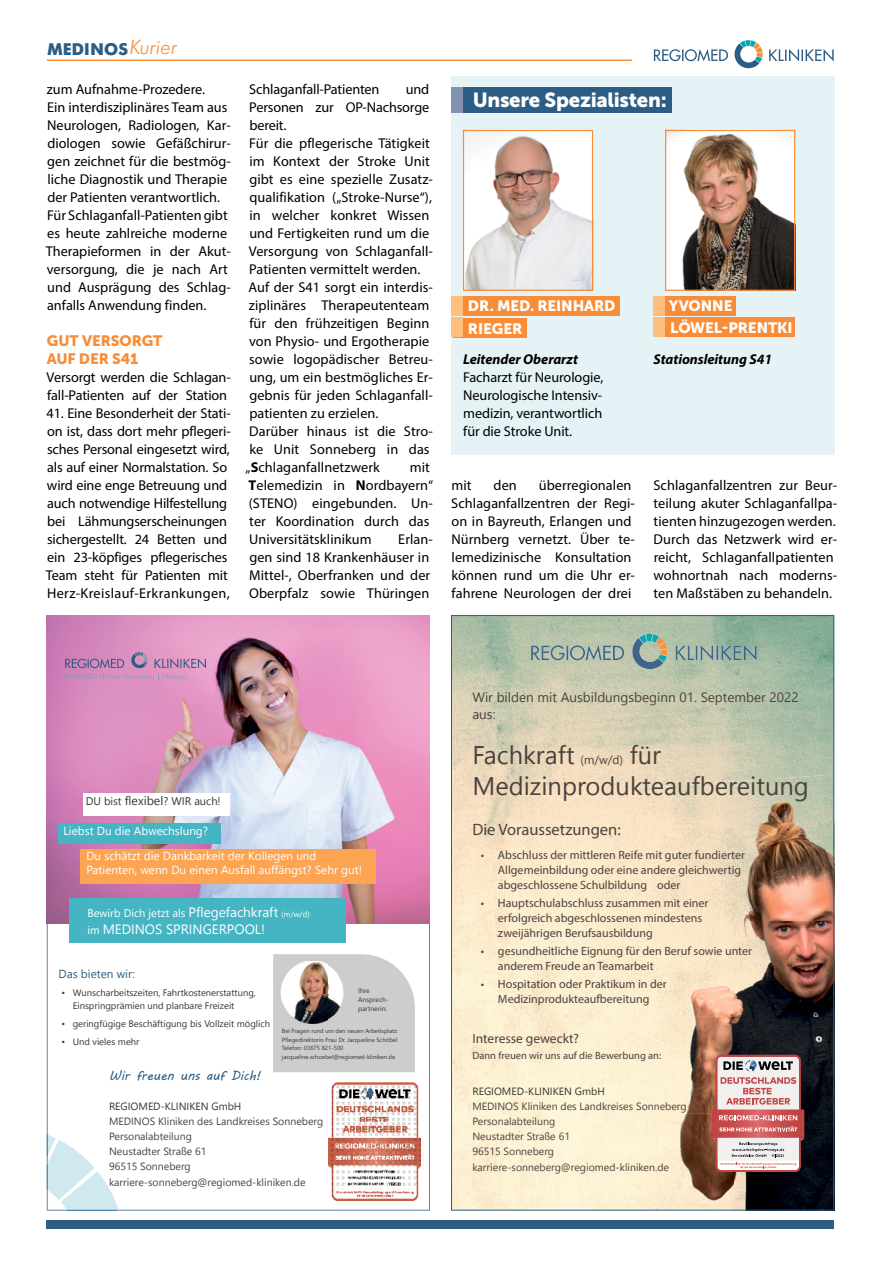
<style>
.page{position:relative;width:881px;height:1263px;background:#fff}
.page>*{position:absolute;margin:0;border:0;box-sizing:border-box;transform-origin:0 0}
.t1{font:25.5px/31.5px "Nirmala UI";color:#4a433d}
.t2{font:20.25px "Museo Sans 900";letter-spacing:-.015em;color:#fff}
.t3{font:700 17.7px "Futura SB";letter-spacing:.01em;color:#2c5d84}
.t4{font:16.5px "Myriad Pro";color:#4a433d}
.t5{font:15px/22.5px "Museo Sans 900";letter-spacing:-.01em;color:#fff}
.t6{font:15px/18px "Museo Sans 900";letter-spacing:-.005em;color:#f98d37}
.t7{font:14.25px/18px "Myriad Pro";letter-spacing:.005em;color:#000}
.t8{font:italic 700 14.25px "Myriad Pro";letter-spacing:-.005em;color:#000}
.t9{font:13.5px/16.5px "Nirmala UI";color:#4a433d}
.t10{font:13.5px "Nirmala UI";color:#fff}
.t11{font:13.5px "Myriad Pro";color:#4a433d}
.t12{font:12.9px "MV Boli";color:#2c5d82}
.t13{font:12px/15px "Myriad Pro";color:#4a433d}
.t14{font:11.7px/14.1px "Nirmala UI";color:#fff}
.t15{font:11.7px "Nirmala UI";color:#2c5d82}
.t16{font:11.1px "Nirmala UI";color:#fff}
.t17{font:11.1px "Nirmala UI";color:#39342f}
.t18{font:10.5px/15px "Nirmala UI";color:#4a433d}
.t19{font:10.5px "Nirmala UI";color:#39342f}
.t20{font:10.5px "Myriad Pro";color:#4a433d}
.t21{font:9.3px/13.4px "Nirmala UI";color:#39342f}
.t22{font:6.75px/9.3px "Nirmala UI";color:#39342f}
.t23{font:6px/8.7px "Nirmala UI";color:#39342f}
.s1{font-weight:300;font-style:italic;font-size:21.45px;color:#f98d37}
.s2{font-weight:700}
.s3{font-size:12.3px}
.s4{font-size:13.5px}
.s5{font-size:7.95px}
.s6{font-size:11.1px}
.s7{font-size:12px}
</style>
<div class="page">
<hr style="left:47px;top:59px;width:584px;height:2px;background:#f98d37">
<svg style="left:734px;top:40px;width:28px;height:28px"></svg>
<svg style="left:653px;top:49px;width:74px;height:12px"></svg>
<svg style="left:769px;top:49px;width:64px;height:12px"></svg>
<div style="left:47px;top:1220px;width:786px;height:8px;background:#2c5d84"></div>
<img style="left:453px;top:617px;width:378px;height:591px">
<img style="left:657px;top:1114px;width:174px;height:94px">
<img style="left:651px;top:1017px;width:180px;height:97px">
<img style="left:644px;top:920px;width:187px;height:97px">
<img style="left:637px;top:823px;width:194px;height:97px">
<img style="left:635px;top:774px;width:196px;height:49px">
<img style="left:632px;top:638px;width:31px;height:31px">
<svg style="left:639px;top:634px;width:28px;height:28px"></svg>
<img style="left:531px;top:645px;width:93px;height:15px">
<img style="left:675px;top:645px;width:81px;height:16px">
<svg style="left:711px;top:1055px;width:93px;height:117px"></svg>
<svg style="left:47px;top:923px;width:382px;height:287px"></svg>
<img style="left:328px;top:1083px;width:93px;height:117px">
<img style="left:47px;top:615px;width:382px;height:308px">
<div style="left:59px;top:823px;width:162px;height:20px;background:#45b5c4"></div>
<div style="left:83px;top:793px;width:146px;height:23px;background:#fff"></div>
<div style="left:80px;top:849px;width:296px;height:34px;background:#fca452"></div>
<div style="left:69px;top:898px;width:276px;height:44px;background:#45b5c4"></div>
<svg style="left:273px;top:954px;width:142px;height:118px;background:#d1d0d0"></svg>
<img style="left:279px;top:962px;width:99px;height:65px">
<svg style="left:47px;top:1134px;width:71px;height:77px"></svg>
<svg style="left:65px;top:649px;width:171px;height:31px;background:#b982ac"></svg>
<div style="left:451px;top:76px;width:382px;height:378px;background:#e6f3f6"></div>
<div style="left:462px;top:87px;width:209px;height:25px;background:#2c5d84"></div>
<div style="left:451px;top:87px;width:11px;height:25px;background:#8193b0"></div>
<img style="left:464px;top:132px;width:127px;height:157px">
<div style="left:462px;top:130px;width:131px;height:161px;border:1px solid #f98d37"></div>
<img style="left:666px;top:132px;width:127px;height:157px">
<div style="left:664px;top:130px;width:131px;height:161px;border:1px solid #f98d37"></div>
<div style="left:453px;top:296px;width:166px;height:20px;background:#f98d37"></div>
<div style="left:655px;top:296px;width:80px;height:20px;background:#f98d37"></div>
<div style="left:453px;top:318px;width:73px;height:19px;background:#f98d37"></div>
<div style="left:655px;top:318px;width:139px;height:19px;background:#f98d37"></div>
<div style="left:451px;top:296px;width:11px;height:20px;background:#ffbf7c"></div>
<div style="left:653px;top:296px;width:11px;height:20px;background:#ffbf7c"></div>
<div style="left:451px;top:318px;width:11px;height:19px;background:#ffbf7c"></div>
<div style="left:653px;top:318px;width:11px;height:19px;background:#ffbf7c"></div>
<p class="t3" style="left:47px;top:39px;width:131px">MEDINOS<span class="s1">Kurier</span></p>
<p class="t7" style="left:46px;top:80px;width:186px">zum Aufnahme-Prozedere.<br>Ein interdisziplinäres Team aus<br>Neurologen, Radiologen, Kar&shy;diologen sowie Gefäßchirur&shy;gen zeichnet für die bestmög&shy;liche Diagnostik und Therapie der Patienten verantwortlich.<br>Für Schlaganfall-Patienten gibt es heute zahlreiche moderne<br>Therapieformen in der Akut&shy;versorgung, die je nach Art und Ausprägung des Schlag&shy;anfalls Anwendung finden.</p>
<p class="t6" style="left:47px;top:332px;width:117px">GUT VERSORGT<br>AUF DER S41</p>
<p class="t7" style="left:47px;top:368px;width:185px">Versorgt werden die Schlagan&shy;fall-Patienten auf der Station</p>
<p class="t7" style="left:46px;top:404px;width:186px">41. Eine Besonderheit der Stati&shy;on ist, dass dort mehr pflegeri&shy;sches Personal eingesetzt wird, als auf einer Normalstation. So wird eine enge Betreuung und auch notwendige Hilfestellung bei Lähmungserscheinungen sichergestellt. 24 Betten und ein 23-köpfiges pflegerisches<br>Team steht für Patienten mit<br>Herz-Kreislauf-Erkrankungen,</p>
<p class="t7" style="left:249px;top:80px;width:132px">Schlaganfall-Patienten</p>
<p class="t7" style="left:245px;top:80px;width:189px;text-indent:160px">und<br>Personen zur OP-Nachsorge bereit.<br>Für die pflegerische Tätigkeit im Kontext der Stroke Unit gibt es eine spezielle Zusatz&shy;qualifikation („Stroke-Nurse“), in welcher konkret Wissen und Fertigkeiten rund um die<br>Versorgung von Schlaganfall-<br>Patienten vermittelt werden.<br>Auf der S41 sorgt ein interdis&shy;ziplinäres Therapeutenteam für den frühzeitigen Beginn von Physio- und Ergotherapie sowie logopädischer Betreu&shy;ung, um ein bestmögliches Er&shy;gebnis für jeden Schlaganfall&shy;patienten zu erzielen.<br>Darüber hinaus ist die Stro&shy;ke Unit Sonneberg in das „<span class="s2">S</span>chlaganfallnetzwerk</p>
<p class="t7" style="left:248px;top:458px;width:186px;text-indent:161px">mit<br><span class="s2">T</span>elemedizin in <span class="s2">N</span>ordbayern“ (STENO) eingebunden. Un&shy;ter Koordination durch das<br>Universitätsklinikum</p>
<p class="t7" style="left:249px;top:530px;width:185px;text-indent:149px">Erlan&shy;gen sind 18 Krankenhäuser in<br>Mittel-, Oberfranken und der<br>Oberpfalz sowie Thüringen</p>
<h2 class="t2" style="left:472px;top:88px;width:195px">Unsere Spezialisten:</h2>
<p class="t5" style="left:468px;top:295px;width:149px">DR. MED. REINHARD<br>RIEGER</p>
<p class="t5" style="left:668px;top:295px;width:125px;line-height:21.8px">YVONNE<br>LÖWEL-PRENTKI</p>
<p class="t8" style="left:463px;top:350px;width:116px">Leitender Oberarzt</p>
<p class="t7" style="left:463px;top:368px;width:142px;text-align:justify">Facharzt für Neurologie, Neurologische Intensiv&shy;medizin, verantwortlich für die Stroke Unit.</p>
<p class="t8" style="left:653px;top:350px;width:120px">Stationsleitung S41</p>
<p class="t7" style="left:451px;top:476px;width:185px;text-indent:87px">überregionalen<br>Schlaganfallzentren der Regi&shy;on in Bayreuth, Erlangen und<br>Nürnberg vernetzt. Über te&shy;lemedizinische Konsultation können rund um die Uhr er&shy;fahrene Neurologen der drei</p>
<p class="t7" style="left:653px;top:476px;width:185px">Schlaganfallzentren zur Beur&shy;teilung akuter Schlaganfallpa&shy;tienten hinzugezogen werden.<br>Durch das Netzwerk wird er&shy;reicht, Schlaganfallpatienten wohnortnah nach moderns&shy;ten Maßstäben zu behandeln.</p>
<p class="t7" style="left:451px;top:476px;width:22px">mit</p>
<p class="t7" style="left:493px;top:476px;width:25px">den</p>
<p class="t17" style="left:86px;top:792px;width:136px">DU bist <span class="s3">flexibel</span>? WIR auch!</p>
<p class="t14" style="left:63px;top:822px;width:146px">Liebst Du die Abwechslung?</p>
<p class="t14" style="left:86px;top:848px;width:277px">Du schätzt die Dankbarkeit der Kollegen und<br>Patienten, wenn Du einen Ausfall auffängst? Sehr gut!</p>
<p class="t16" style="left:87px;top:904px;width:224px">Bewirb Dich jetzt als <span class="s4">Pflegefachkraft</span> <span class="s5">(m/w/d)</span></p>
<p class="t10" style="left:87px;top:918px;width:179px"><span class="s6">im</span> MEDINOS SPRINGERPOOL!</p>
<p class="t15" style="left:59px;top:964px;width:78px">Das bieten wir:</p>
<p class="t21" style="left:73px;top:985px;width:185px;text-indent:-11px">• Wunscharbeitszeiten, Fahrtkostenerstattung,<br>Einspringprämien und planbare Freizeit</p>
<p class="t21" style="left:62px;top:1016px;width:210px">• geringfügige Beschäftigung bis Vollzeit möglich</p>
<p class="t21" style="left:62px;top:1034px;width:79px">• Und vieles mehr</p>
<p class="t12" style="left:109px;top:1067px;width:153px">Wir freuen uns auf Dich!</p>
<p class="t22" style="left:358px;top:985px;width:32px">Ihre<br>Ansprech&shy;partnerin:</p>
<p class="t23" style="left:282px;top:1026px;width:118px">Bei Fragen rund um den neuen Arbeitsplatz:<br>Pflegedirektorin Frau Dr. Jacqueline Schöbel Telefon: 03675 821-500 jacqueline.schoebel@regiomed-kliniken.de</p>
<p class="t19" style="left:109px;top:1097px;width:134px">REGIOMED-KLINIKEN GmbH</p>
<p class="t18" style="left:109px;top:1113px;width:216px">MEDINOS Kliniken des Landkreises Sonneberg<br>Personalabteilung<br>Neustadter Straße 61<br>96515 Sonneberg</p>
<p class="t18" style="left:109px;top:1174px;width:198px">karriere-sonneberg@regiomed-kliniken.de</p>
<p class="t9" style="left:472px;top:688px;width:327px">Wir bilden mit Ausbildungsbeginn 01. September 2022 aus:</p>
<h1 class="t1" style="left:472px;top:737px;width:338px">Fachkraft <span class="s7">(m/w/d)</span> für<br>Medizinprodukteaufbereitung</h1>
<p class="t4" style="left:472px;top:819px;width:150px">Die Voraussetzungen:</p>
<p class="t13" style="left:497px;top:847px;width:248px;text-indent:-17px">• Abschluss der mittleren Reife mit guter fundierter<br>Allgemeinbildung oder eine andere gleichwertig abgeschlossene Schulbildung oder</p>
<p class="t13" style="left:497px;top:895px;width:212px;text-indent:-17px">• Hauptschulabschluss zusammen mit einer erfolgreich abgeschlossenen mindestens zweijährigen Berufsausbildung</p>
<p class="t13" style="left:497px;top:943px;width:255px;text-indent:-17px">• gesundheitliche Eignung für den Beruf sowie unter anderem Freude an Teamarbeit</p>
<p class="t13" style="left:480px;top:976px;width:187px;text-align:center">• Hospitation oder Praktikum in der<br>Medizinprodukteaufbereitung</p>
<p class="t11" style="left:472px;top:1030px;width:108px">Interesse geweckt?</p>
<p class="t20" style="left:472px;top:1049px;width:190px">Dann freuen wir uns auf die Bewerbung an:</p>
<p class="t19" style="left:472px;top:1082px;width:134px">REGIOMED-KLINIKEN GmbH</p>
<p class="t18" style="left:472px;top:1098px;width:216px">MEDINOS Kliniken des Landkreises Sonneberg<br>Personalabteilung<br>Neustadter Straße 61<br>96515 Sonneberg</p>
<p class="t18" style="left:472px;top:1159px;width:198px">karriere-sonneberg@regiomed-kliniken.de</p>
</div>
